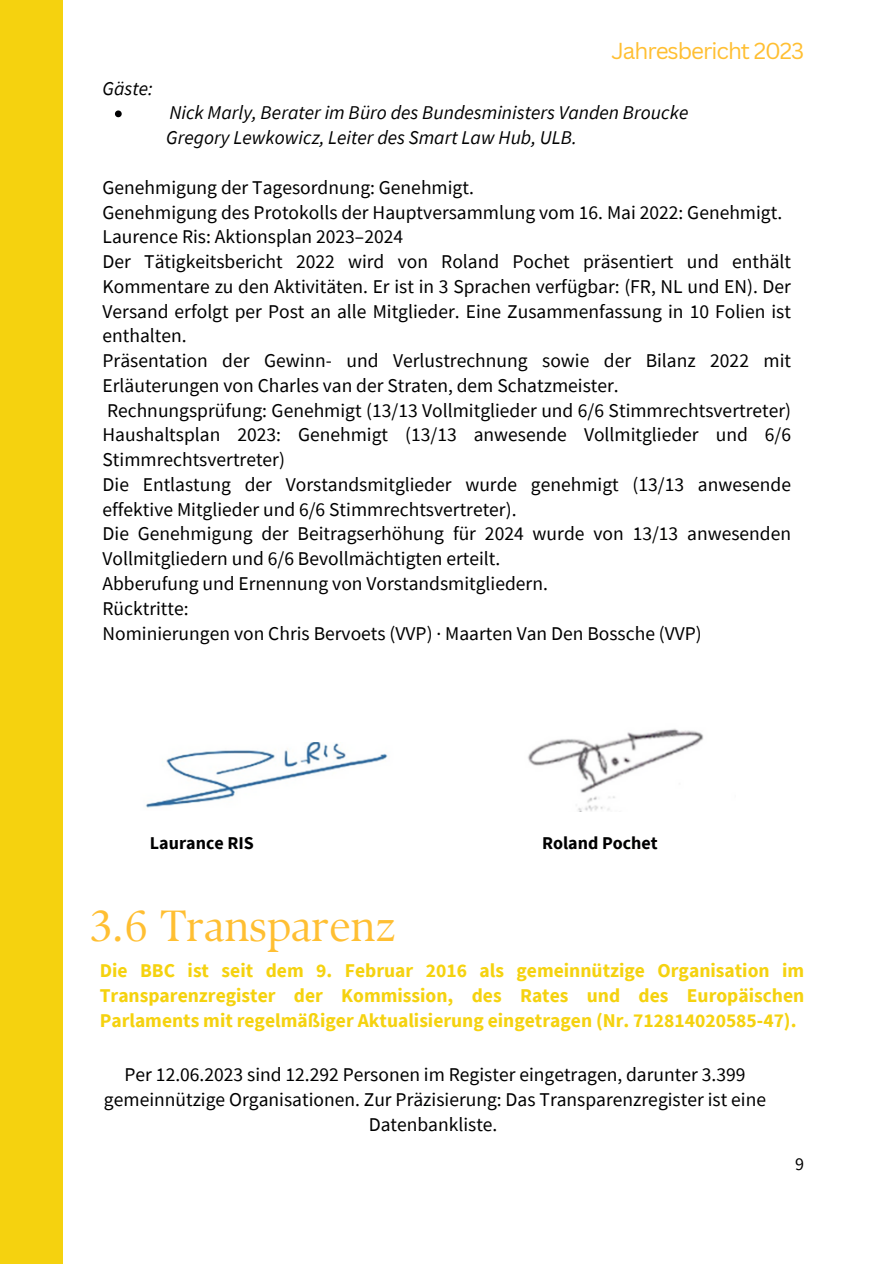
<style>
.page{position:relative;width:894px;height:1264px;background:#fff}
.page>*{position:absolute;margin:0;border:0;box-sizing:border-box;transform-origin:0 0}
.t1{font:43.5px "TY Serif D";color:#ffbf32}
.t2{font:22.5px "Canva Sans";letter-spacing:-.045em;color:#ffbf32}
.t3{font:19.5px/24.8px "Source Sans Pro";color:#000001}
.t4{font:700 19.5px/24.8px "Source Sans Pro";color:#f5d20f;text-align:justify}
.t5{font:italic 19.5px "Source Sans Pro";color:#000001}
.t6{font:700 18px "Source Sans Pro";color:#000001}
.t7{font:18px "Source Sans Pro";color:#000001}
</style>
<div class="page">
<div style="left:0;top:0;width:63px;height:1263px;background:#f5d20f"></div>
<svg style="left:115px;top:110px;width:7px;height:7px"></svg>
<img style="left:145px;top:742px;width:243px;height:66px">
<img style="left:528px;top:729px;width:176px;height:82px">
<h2 class="t5" style="left:102px;top:75px;width:52px">Gäste:</h2>
<h3 class="t2" style="left:611px;top:35px;width:194px">Jahresbericht 2023</h3>
<p class="t5" style="left:169px;top:100px;width:520px">Nick Marly, Berater im Büro des Bundesministers Vanden Broucke</p>
<p class="t5" style="left:166px;top:125px;width:412px">Gregory Lewkowicz, Leiter des Smart Law Hub, ULB.</p>
<p class="t3" style="left:102px;top:174px;width:373px">Genehmigung der Tagesordnung: Genehmigt.</p>
<p class="t3" style="left:102px;top:199px;width:681px">Genehmigung des Protokolls der Hauptversammlung vom 16. Mai 2022: Genehmigt.</p>
<p class="t3" style="left:102px;top:224px;width:302px">Laurence Ris: Aktionsplan 2023–2024</p>
<p class="t3" style="left:102px;top:249px;width:689px;text-align:justify">Der Tätigkeitsbericht 2022 wird von Roland Pochet präsentiert und enthält Kommentare zu den Aktivitäten. Er ist in 3 Sprachen verfügbar: (FR, NL und EN). Der Versand erfolgt per Post an alle Mitglieder. Eine Zusammenfassung in 10 Folien ist enthalten.</p>
<p class="t3" style="left:102px;top:348px;width:689px">Präsentation der Gewinn- und Verlustrechnung sowie der Bilanz 2022 mit<br>Erläuterungen von Charles van der Straten, dem Schatzmeister.</p>
<p class="t3" style="left:102px;top:397px;width:689px;text-align:justify">Rechnungsprüfung: Genehmigt (13/13 Vollmitglieder und 6/6 Stimmrechtsvertreter)<br>Haushaltsplan 2023: Genehmigt (13/13 anwesende Vollmitglieder und 6/6<br>Stimmrechtsvertreter)</p>
<p class="t3" style="left:102px;top:471px;width:689px">Die Entlastung der Vorstandsmitglieder wurde genehmigt (13/13 anwesende effektive Mitglieder und 6/6 Stimmrechtsvertreter).</p>
<p class="t3" style="left:102px;top:521px;width:689px">Die Genehmigung der Beitragserhöhung für 2024 wurde von 13/13 anwesenden<br>Vollmitgliedern und 6/6 Bevollmächtigten erteilt.</p>
<p class="t3" style="left:102px;top:570px;width:446px">Abberufung und Ernennung von Vorstandsmitgliedern.</p>
<p class="t3" style="left:102px;top:595px;width:88px">Rücktritte:</p>
<p class="t3" style="left:102px;top:620px;width:600px">Nominierungen von Chris Bervoets (VVP) · Maarten Van Den Bossche (VVP)</p>
<h1 class="t6" style="left:150px;top:831px;width:105px">Laurance RIS</h1>
<h1 class="t6" style="left:542px;top:831px;width:117px">Roland Pochet</h1>
<h3 class="t1" style="left:89px;top:899px;width:308px">3.6 Transparenz</h3>
<p class="t4" style="left:100px;top:957px;width:705px">Die BBC ist seit dem 9. Februar 2016 als gemeinnützige Organisation im Transparenzregister der Kommission, des Rates und des Europäischen Parlaments mit regelmäßiger Aktualisierung eingetragen (Nr. 712814020585-47).</p>
<p class="t3" style="left:104px;top:1061px;width:663px;text-align:center">Per 12.06.2023 sind 12.292 Personen im Register eingetragen, darunter 3.399 gemeinnützige Organisationen. Zur Präzisierung: Das Transparenzregister ist eine<br>Datenbankliste.</p>
<p class="t7" style="left:795px;top:1152px;width:10px">9</p>
</div>
